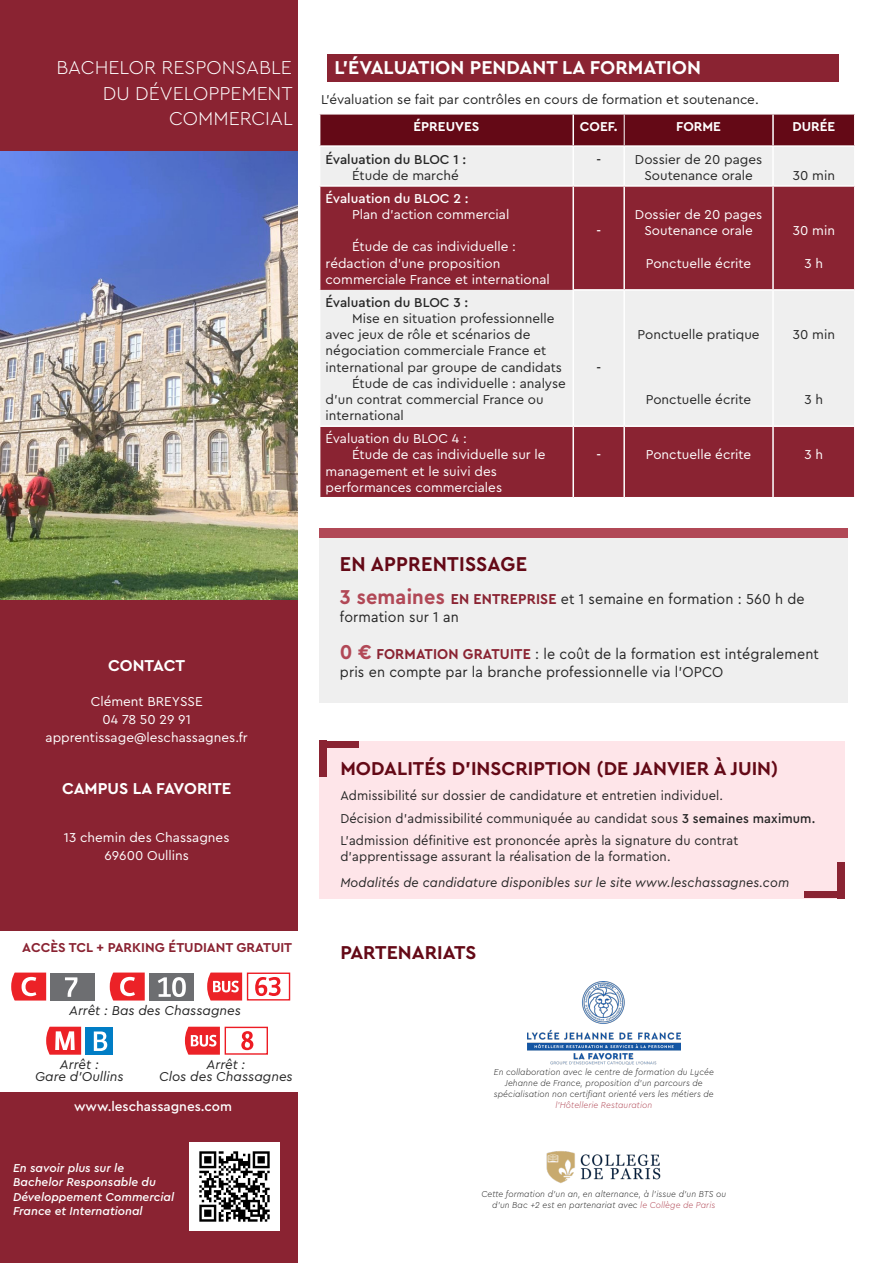
<style>
.page{position:relative;width:893px;height:1263px;background:#fff}
.page>*{position:absolute;margin:0;border:0;box-sizing:border-box;transform-origin:0 0}
.t1{font:700 21px "Cera Pro";letter-spacing:.01em;color:#640916;scale:.95 1}
.t2{font:700 19.5px "Cera Pro";color:#640916}
.t3{font:300 19.5px/25.5px "Cera Pro";color:#fff;text-align:right}
.t4{font:700 19.5px "Cera Pro";color:#fff}
.t5{font:700 16.5px "Cera Pro";color:#fff}
.t6{font:15px/18px "Cera Pro";letter-spacing:.01em;color:#262626;scale:.95 1}
.t7{font:13.5px/16.2px "Cera Pro";color:#fff}
.t8{font:13.5px/16.2px "Cera Pro";color:#262626}
.t9{font:13.5px/16.2px "Cera Pro";color:#262626;scale:.95 1}
.t10{font:italic 13.5px "Cera Pro";color:#262626}
.t11{font:italic 13.5px "Cera Pro";color:#262626;scale:.95 1}
.t12{font:500 13.5px "Cera Pro";color:#fff}
.t13{font:500 13.5px "Cera Pro";color:#262626}
.t14{font:700 13.5px "Cera Pro";color:#8a2332}
.t15{font:700 13.5px "Cera Pro";color:#fff}
.t16{font:italic 500 12px/14.4px "Cera Pro";color:#fff}
.t17{font:italic 300 9px/10.8px "Cera Pro";letter-spacing:.01em;color:#262626;text-align:center;scale:.95 1}
.s1{font-weight:700;font-size:21px;color:#b14856}
.s2{font-weight:700;color:#8a2332}
.s3{font-weight:500}
.s4{color:#b14856}
</style>
<div class="page">
<div style="left:319px;top:528px;width:528px;height:174px;background:#efefef"></div>
<div style="left:0;top:1093px;width:298px;height:170px;background:#8a2332"></div>
<div style="left:327px;top:54px;width:512px;height:27px;background:#8a2332"></div>
<div style="left:320px;top:115px;width:534px;height:30px;background:#640916"></div>
<div style="left:321px;top:147px;width:533px;height:278px;background:#efefef"></div>
<div style="left:320px;top:187px;width:534px;height:103px;background:#8a2332"></div>
<div style="left:320px;top:427px;width:534px;height:70px;background:#8a2332"></div>
<hr style="left:572px;top:115px;width:2px;height:30px;background:#fff">
<hr style="left:772px;top:115px;width:2px;height:30px;background:#fff">
<hr style="left:572px;top:147px;width:2px;height:38px;background:#fff">
<hr style="left:623px;top:147px;width:2px;height:38px;background:#fff">
<hr style="left:772px;top:147px;width:2px;height:38px;background:#fff">
<hr style="left:319px;top:185px;width:254px;height:2px;background:#fff">
<hr style="left:573px;top:185px;width:51px;height:2px;background:#fff">
<hr style="left:572px;top:187px;width:2px;height:102px;background:#fff">
<hr style="left:624px;top:185px;width:149px;height:2px;background:#fff">
<hr style="left:623px;top:187px;width:2px;height:102px;background:#fff">
<hr style="left:773px;top:185px;width:82px;height:2px;background:#fff">
<hr style="left:772px;top:187px;width:2px;height:102px;background:#fff">
<hr style="left:572px;top:289px;width:52px;height:2px;background:#fff">
<hr style="left:572px;top:291px;width:2px;height:134px;background:#fff">
<hr style="left:624px;top:289px;width:149px;height:2px;background:#fff">
<hr style="left:623px;top:291px;width:2px;height:134px;background:#fff">
<hr style="left:773px;top:289px;width:82px;height:2px;background:#fff">
<hr style="left:772px;top:291px;width:2px;height:134px;background:#fff">
<hr style="left:572px;top:427px;width:2px;height:70px;background:#fff">
<hr style="left:623px;top:427px;width:2px;height:70px;background:#fff">
<hr style="left:772px;top:427px;width:2px;height:70px;background:#fff">
<hr style="left:624px;top:115px;width:1px;height:30px;background:#fff">
<div style="left:0;top:0;width:298px;height:152px;background:#8a2332"></div>
<div style="left:0;top:595px;width:298px;height:336px;background:#8a2332"></div>
<div style="left:319px;top:741px;width:525px;height:157px;background:#fee5e9"></div>
<div style="left:319px;top:741px;width:40px;height:6px;background:#8a2332"></div>
<div style="left:319px;top:741px;width:7px;height:36px;background:#8a2332"></div>
<div style="left:804px;top:891px;width:40px;height:7px;background:#8a2332"></div>
<div style="left:837px;top:862px;width:7px;height:36px;background:#8a2332"></div>
<img style="left:190px;top:1143px;width:90px;height:87px">
<div style="left:319px;top:528px;width:528px;height:10px;background:#b14856"></div>
<img style="left:546px;top:1151px;width:115px;height:32px">
<img style="left:527px;top:982px;width:153px;height:83px">
<img style="left:0;top:152px;width:298px;height:448px">
<svg style="left:207px;top:972px;width:35px;height:28px"></svg>
<div style="left:247px;top:972px;width:43px;height:28px;border:1px solid #ed1c24"></div>
<svg style="left:255px;top:977px;width:26px;height:19px"></svg>
<svg style="left:110px;top:972px;width:35px;height:28px"></svg>
<div style="left:149px;top:972px;width:44px;height:28px;background:#6d6e71"></div>
<svg style="left:158px;top:977px;width:28px;height:20px"></svg>
<svg style="left:11px;top:972px;width:35px;height:28px"></svg>
<div style="left:50px;top:972px;width:45px;height:28px;background:#6d6e71"></div>
<svg style="left:65px;top:977px;width:12px;height:20px"></svg>
<svg style="left:185px;top:1027px;width:35px;height:28px"></svg>
<div style="left:225px;top:1027px;width:43px;height:28px;border:1px solid #ed1c24"></div>
<svg style="left:241px;top:1031px;width:12px;height:19px"></svg>
<svg style="left:46px;top:1027px;width:35px;height:28px"></svg>
<div style="left:85px;top:1027px;width:28px;height:28px;background:#007dc5"></div>
<svg style="left:94px;top:1031px;width:13px;height:20px"></svg>
<p class="t3" style="left:56px;top:54px;width:238px">BACHELOR RESPONSABLE<br>DU DÉVELOPPEMENT<br>COMMERCIAL</p>
<p class="t5" style="left:108px;top:655px;width:79px">CONTACT</p>
<p class="t7" style="left:91px;top:692px;width:113px">Clément BREYSSE</p>
<p class="t7" style="left:103px;top:710px;width:90px">04 78 50 29 91</p>
<p class="t7" style="left:46px;top:728px;width:204px">apprentissage@leschassagnes.fr</p>
<p class="t5" style="left:62px;top:777px;width:171px">CAMPUS LA FAVORITE</p>
<p class="t7" style="left:64px;top:829px;width:167px">13 chemin des Chassagnes</p>
<p class="t7" style="left:104px;top:847px;width:86px">69600 Oullins</p>
<p class="t14" style="left:22px;top:939px;width:271px">ACCÈS TCL + PARKING ÉTUDIANT GRATUIT</p>
<p class="t10" style="left:69px;top:1002px;width:173px">Arrêt : Bas des Chassagnes</p>
<p class="t10" style="left:60px;top:1056px;width:40px">Arrêt :</p>
<p class="t10" style="left:35px;top:1068px;width:90px">Gare d’Oullins</p>
<p class="t10" style="left:207px;top:1056px;width:40px">Arrêt :</p>
<p class="t10" style="left:159px;top:1068px;width:135px">Clos des Chassagnes</p>
<p class="t12" style="left:74px;top:1097px;width:159px">www.leschassagnes.com</p>
<p class="t16" style="left:13px;top:1160px;width:163px">En savoir plus sur le<br>Bachelor Responsable du<br>Développement Commercial<br>France et International</p>
<p class="t4" style="left:334px;top:55px;width:368px">L’ÉVALUATION PENDANT LA FORMATION</p>
<p class="t8" style="left:321px;top:91px;width:439px">L’évaluation se fait par contrôles en cours de formation et soutenance.</p>
<p class="t15" style="left:414px;top:117px;width:67px">ÉPREUVES</p>
<p class="t15" style="left:580px;top:117px;width:39px">COEF.</p>
<p class="t15" style="left:676px;top:117px;width:46px">FORME</p>
<p class="t15" style="left:792px;top:117px;width:44px">DURÉE</p>
<p class="t13" style="left:326px;top:150px;width:142px">Évaluation du BLOC 1 :</p>
<p class="t8" style="left:352px;top:167px;width:108px">Étude de marché</p>
<p class="t13" style="left:596px;top:150px;width:6px">-</p>
<p class="t8" style="left:635px;top:151px;width:129px">Dossier de 20 pages</p>
<p class="t8" style="left:644px;top:167px;width:110px">Soutenance orale</p>
<p class="t8" style="left:793px;top:167px;width:44px">30 min</p>
<p class="t12" style="left:326px;top:189px;width:145px">Évaluation du BLOC 2 :</p>
<p class="t7" style="left:352px;top:206px;width:159px">Plan d’action commercial</p>
<p class="t7" style="left:352px;top:238px;width:165px">Étude de cas individuelle :</p>
<p class="t7" style="left:326px;top:254px;width:176px">rédaction d’une proposition</p>
<p class="t7" style="left:326px;top:271px;width:226px">commerciale France et international</p>
<p class="t13" style="left:326px;top:293px;width:144px">Évaluation du BLOC 3 :</p>
<p class="t8" style="left:326px;top:310px;width:238px;text-indent:26px">Mise en situation professionnelle avec jeux de rôle et scénarios de négociation commerciale France et international par groupe de candidats</p>
<p class="t8" style="left:326px;top:375px;width:242px;text-indent:26px">Étude de cas individuelle : analyse d’un contrat commercial France ou international</p>
<p class="t7" style="left:326px;top:430px;width:143px">Évaluation du BLOC 4 :</p>
<p class="t7" style="left:326px;top:446px;width:221px;text-indent:26px">Étude de cas individuelle sur le management et le suivi des</p>
<p class="t7" style="left:326px;top:478px;width:178px">performances commerciales</p>
<p class="t12" style="left:596px;top:222px;width:6px">-</p>
<p class="t13" style="left:596px;top:358px;width:6px">-</p>
<p class="t7" style="left:635px;top:206px;width:129px">Dossier de 20 pages</p>
<p class="t7" style="left:644px;top:222px;width:110px">Soutenance orale</p>
<p class="t7" style="left:646px;top:254px;width:107px">Ponctuelle écrite</p>
<p class="t8" style="left:638px;top:326px;width:124px">Ponctuelle pratique</p>
<p class="t8" style="left:646px;top:391px;width:107px">Ponctuelle écrite</p>
<p class="t7" style="left:793px;top:222px;width:44px">30 min</p>
<p class="t7" style="left:804px;top:254px;width:20px">3 h</p>
<p class="t8" style="left:793px;top:326px;width:44px">30 min</p>
<p class="t8" style="left:804px;top:391px;width:20px">3 h</p>
<p class="t12" style="left:596px;top:446px;width:6px">-</p>
<p class="t7" style="left:646px;top:446px;width:107px">Ponctuelle écrite</p>
<p class="t7" style="left:804px;top:446px;width:20px">3 h</p>
<p class="t1" style="left:340px;top:550px;width:199px">EN APPRENTISSAGE</p>
<p class="t6" style="left:340px;top:589px;width:491px"><span class="s1">3 semaines</span> <span class="s2">EN ENTREPRISE</span> et 1 semaine en formation : 560 h de formation sur 1 an</p>
<p class="t6" style="left:340px;top:644px;width:506px"><span class="s1">0 €</span> <span class="s2">FORMATION GRATUITE</span> : le coût de la formation est intégralement pris en compte par la branche professionnelle via l’OPCO</p>
<p class="t2" style="left:340px;top:755px;width:439px">MODALITÉS D’INSCRIPTION (DE JANVIER À JUIN)</p>
<p class="t9" style="left:340px;top:787px;width:404px">Admissibilité sur dossier de candidature et entretien individuel.</p>
<p class="t9" style="left:340px;top:809px;width:501px">Décision d’admissibilité communiquée au candidat sous <span class="s3">3 semaines maximum.</span></p>
<p class="t9" style="left:340px;top:832px;width:420px">L’admission définitive est prononcée après la signature du contrat d’apprentissage assurant la réalisation de la formation.</p>
<p class="t11" style="left:340px;top:873px;width:474px">Modalités de candidature disponibles sur le site www.leschassagnes.com</p>
<p class="t2" style="left:340px;top:940px;width:138px">PARTENARIATS</p>
<p class="t17" style="left:494px;top:1066px;width:233px">En collaboration avec le centre de formation du Lycée Jehanne de France, proposition d’un parcours de spécialisation non certifiant orienté vers les métiers de <span class="s4">l’Hôtellerie Restauration</span></p>
<p class="t17" style="left:481px;top:1188px;width:259px">Cette formation d’un an, en alternance, à l’issue d’un BTS ou d’un Bac +2 est en partenariat avec <span class="s4">le Collège de Paris</span></p>
</div>
